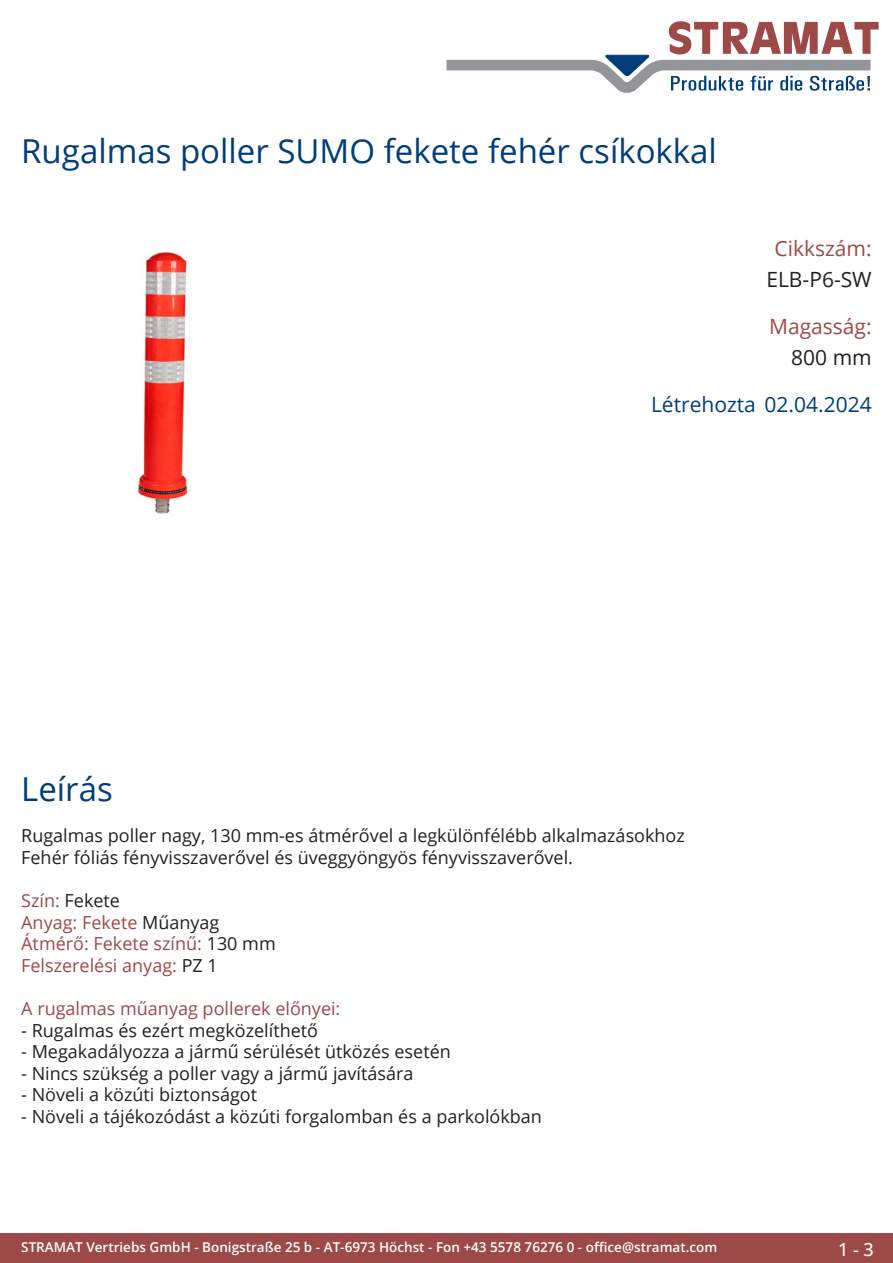
<style>
.page{position:relative;width:893px;height:1263px;background:#fff}
.page>*{position:absolute;margin:0;border:0;box-sizing:border-box;transform-origin:0 0}
.Produkttitel{font:33px "Open Sans";color:#003d78}
.Erstellungsdatum{font:21px "Open Sans";color:#003d78}
.TechDaten_Überschrif{font:21px "Open Sans";color:#9c4948}
.TechDaten_Inhalt{font:21px "Open Sans";color:#231f20}
.Beschreibung_Text{font:18px/21.6px "Open Sans";color:#231f20}
.Beschreibung_Text-2{font:18px/21.6px "Open Sans";color:#9c4948}
.t1{font:500 18px "Open Sans";color:#fff}
.t2{font:600 13.5px "Open Sans";color:#fff}
.s1{color:#231f20}
</style>
<div class="page">
<div style="left:0;top:1233px;width:893px;height:30px;background:#9c4948"></div>
<svg style="left:446px;top:21px;width:433px;height:72px"></svg>
<img style="left:137px;top:252px;width:51px;height:262px">
<p class="Produkttitel" style="left:21px;top:128px;width:697px">Rugalmas poller SUMO fekete fehér csíkokkal</p>
<p class="TechDaten_Überschrif" style="left:774px;top:234px;width:99px">Cikkszám:</p>
<p class="TechDaten_Inhalt" style="left:766px;top:265px;width:107px">ELB-P6-SW</p>
<p class="TechDaten_Überschrif" style="left:769px;top:312px;width:104px">Magasság:</p>
<p class="TechDaten_Inhalt" style="left:791px;top:343px;width:82px">800 mm</p>
<p class="Erstellungsdatum" style="left:651px;top:390px;width:222px">Létrehozta 02.04.2024</p>
<p class="Produkttitel" style="left:21px;top:766px;width:93px">Leírás</p>
<p class="Beschreibung_Text" style="left:21px;top:824px;width:665px">Rugalmas poller nagy, 130 mm-es átmérővel a legkülönfélébb alkalmazásokhoz<br>Fehér fóliás fényvisszaverővel és üveggyöngyös fényvisszaverővel.</p>
<p class="Beschreibung_Text-2" style="left:21px;top:889px;width:256px">Szín: <span class="s1">Fekete<br></span>Anyag: Fekete <span class="s1">Műanyag<br></span>Átmérő: Fekete színű: <span class="s1">130 mm<br></span>Felszerelési anyag: <span class="s1">PZ 1</span></p>
<p class="Beschreibung_Text-2" style="left:21px;top:997px;width:321px">A rugalmas műanyag pollerek előnyei:</p>
<p class="Beschreibung_Text" style="left:21px;top:1019px;width:298px">- Rugalmas és ezért megközelíthető</p>
<p class="Beschreibung_Text" style="left:21px;top:1040px;width:431px">- Megakadályozza a jármű sérülését ütközés esetén</p>
<p class="Beschreibung_Text" style="left:21px;top:1062px;width:394px">- Nincs szükség a poller vagy a jármű javítására</p>
<p class="Beschreibung_Text" style="left:21px;top:1083px;width:237px">- Növeli a közúti biztonságot</p>
<p class="Beschreibung_Text" style="left:21px;top:1105px;width:522px">- Növeli a tájékozódást a közúti forgalomban és a parkolókban</p>
<p class="t2" style="left:21px;top:1238px;width:698px">STRAMAT Vertriebs GmbH - Bonigstraße 25 b - AT-6973 Höchst - Fon +43 5578 76276 0 - office@stramat.com</p>
<p class="t1" style="left:838px;top:1237px;width:37px">1 - 3</p>
</div>
